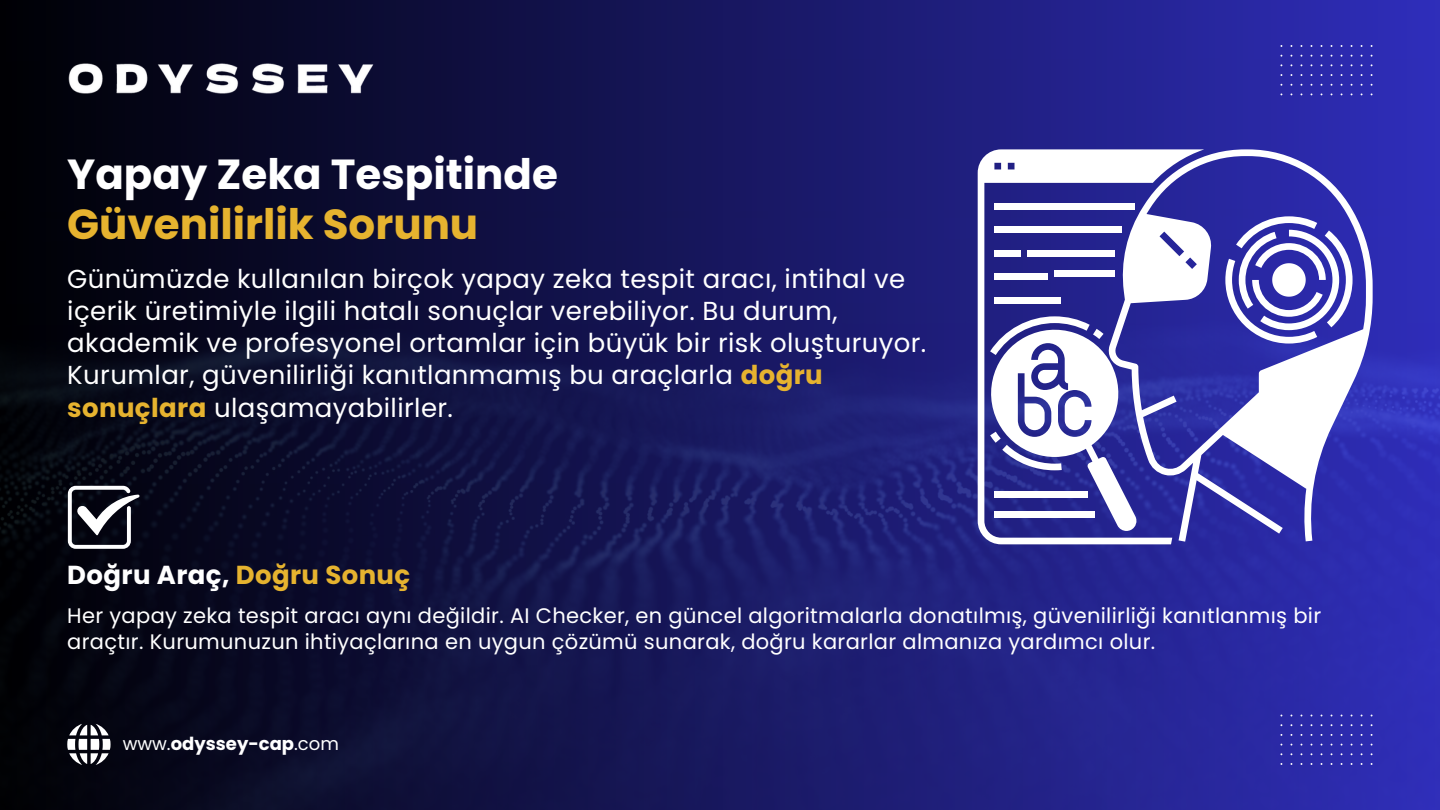
<style>
.page{position:relative;width:1440px;height:810px;background:#fff}
.page>*{position:absolute;margin:0;border:0;box-sizing:border-box;transform-origin:0 0}
.t1{font:700 42px/50.2px "Poppins";color:#fff}
.t2{font:26px/32.2px "Poppins";letter-spacing:.015em;color:#fff}
.t3{font:700 26px "Poppins";letter-spacing:.015em;color:#fff}
.t4{font:21px/26.2px "Poppins";letter-spacing:.015em;color:#fff}
.t5{font:700 18px "Poppins";color:#fff}
.s1{color:#e6b32f}
.s2{font-weight:700;color:#e6b32f}
.s3{font-weight:400}
</style>
<div class="page">
<div style="left:0;top:0;width:1440px;height:810px;background:linear-gradient(to right,#010205,#302fbb)"></div>
<img style="left:67px;top:56px;width:310px;height:44px">
<svg style="left:67px;top:724px;width:44px;height:41px"></svg>
<svg style="left:1280px;top:45px;width:93px;height:50px;background:#3231af"></svg>
<svg style="left:1280px;top:715px;width:93px;height:50px;background:#3332ae"></svg>
<svg style="left:1204px;top:149px;width:169px;height:393px"></svg>
<svg style="left:978px;top:149px;width:226px;height:395px"></svg>
<svg style="left:982px;top:316px;width:156px;height:215px"></svg>
<svg style="left:68px;top:486px;width:72px;height:63px"></svg>
<h3 class="t1" style="left:67px;top:149px;width:492px">Yapay Zeka Tespitinde<br><span class="s1">Güvenilirlik Sorunu</span></h3>
<h1 class="t2" style="left:67px;top:262px;width:861px">Günümüzde kullanılan birçok yapay zeka tespit aracı, intihal ve içerik üretimiyle ilgili hatalı sonuçlar verebiliyor. Bu durum, akademik ve profesyonel ortamlar için büyük bir risk oluşturuyor.<br>Kurumlar, güvenilirliği kanıtlanmamış bu araçlarla <span class="s2">doğru sonuçlara</span> ulaşamayabilirler.</h1>
<p class="t3" style="left:67px;top:557px;width:345px">Doğru Araç, <span class="s1">Doğru Sonuç</span></p>
<p class="t4" style="left:67px;top:603px;width:1255px">Her yapay zeka tespit aracı aynı değildir. AI Checker, en güncel algoritmalarla donatılmış, güvenilirliği kanıtlanmış bir araçtır. Kurumunuzun ihtiyaçlarına en uygun çözümü sunarak, doğru kararlar almanıza yardımcı olur.</p>
<p class="t5" style="left:123px;top:731px;width:218px"><span class="s3">www.</span>odyssey-cap<span class="s3">.com</span></p>
</div>
